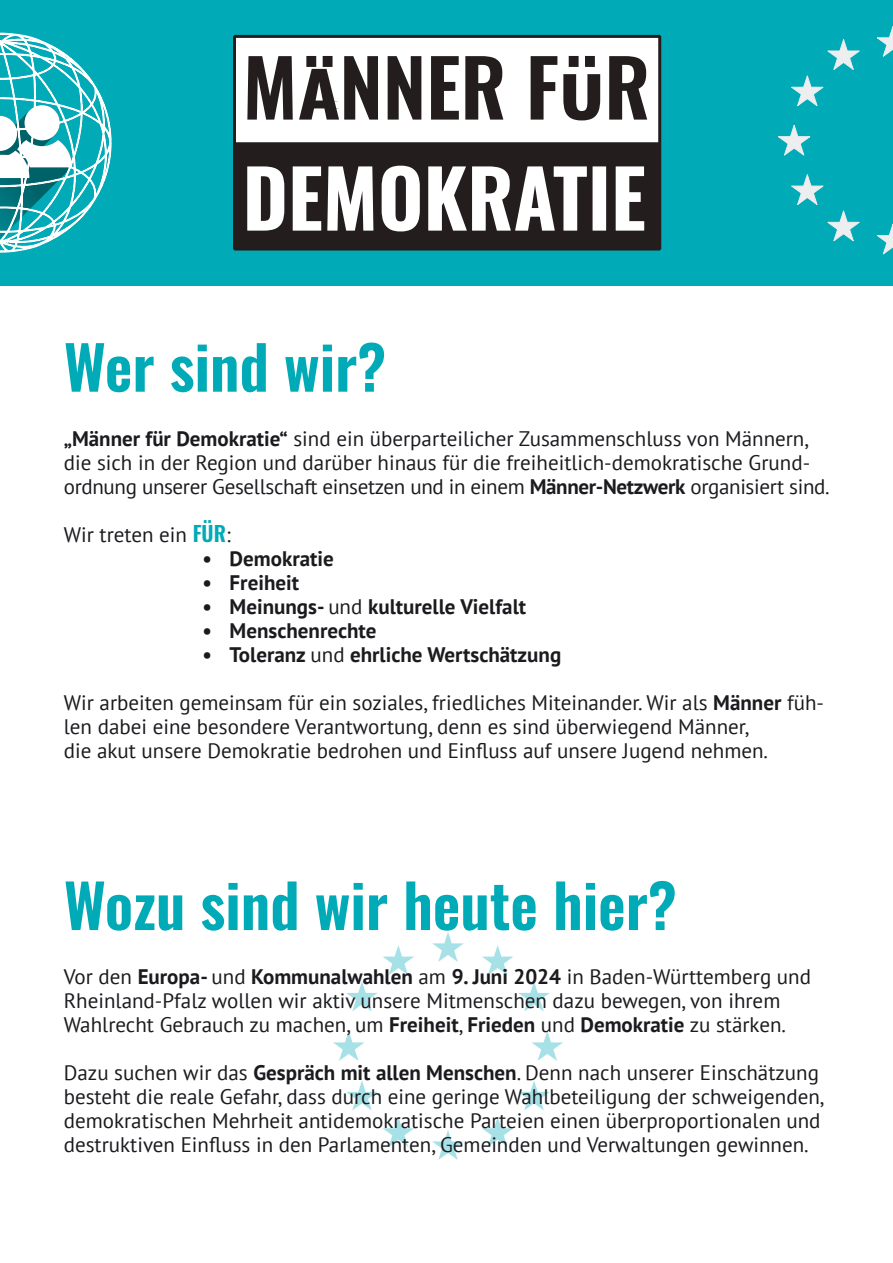
<style>
.page{position:relative;width:893px;height:1263px;background:#fff}
.page>*{position:absolute;margin:0;border:0;box-sizing:border-box;transform-origin:0 0}
.t1{font:600 60px "Oswald";color:#00aab6}
.t2{font:21px "PT Sans";color:#1b1b1f}
.t3{font:700 21px "PT Sans";color:#1b1b1f}
.s1{font-weight:700}
.s2{font-family:"Oswald";font-weight:600;color:#00aab6}
.s3{font-weight:400}
</style>
<div class="page">
<img style="left:334px;top:932px;width:229px;height:227px">
<div style="left:0;top:0;width:893px;height:285px;background:#00aab6"></div>
<svg style="left:0;top:32px;width:113px;height:254px"></svg>
<svg style="left:877px;top:26px;width:16px;height:31px"></svg>
<svg style="left:877px;top:224px;width:16px;height:31px"></svg>
<svg style="left:778px;top:125px;width:33px;height:31px"></svg>
<svg style="left:791px;top:39px;width:69px;height:67px"></svg>
<svg style="left:791px;top:174px;width:69px;height:68px"></svg>
<div style="left:233px;top:36px;width:426px;height:213px;background:#fff"></div>
<svg style="left:237px;top:143px;width:420px;height:104px;fill:#231e1d"></svg>
<svg style="left:247px;top:56px;width:46px;height:64px"></svg>
<svg style="left:388px;top:56px;width:33px;height:64px"></svg>
<svg style="left:431px;top:56px;width:28px;height:64px"></svg>
<svg style="left:465px;top:56px;width:38px;height:64px"></svg>
<svg style="left:531px;top:56px;width:26px;height:64px"></svg>
<svg style="left:563px;top:56px;width:37px;height:64px"></svg>
<svg style="left:299px;top:56px;width:79px;height:64px"></svg>
<svg style="left:609px;top:56px;width:38px;height:64px"></svg>
<div style="left:233px;top:35px;width:428px;height:216px;border:3px solid #231e1d"></div>
<p class="t1" style="left:64px;top:320px;width:324px">Wer sind wir?</p>
<p class="t2" style="left:64px;top:429px;width:747px"><span class="s1">„Männer für Demokratie“</span> sind ein überparteilicher Zusammenschluss von Männern,</p>
<p class="t2" style="left:64px;top:453px;width:748px">die sich in der Region und darüber hinaus für die freiheitlich-demokratische Grund-</p>
<p class="t2" style="left:64px;top:477px;width:767px">ordnung unserer Gesellschaft einsetzen und in einem <span class="s1">Männer-Netzwerk</span> organisiert sind.</p>
<p class="t2" style="left:64px;top:525px;width:168px">Wir treten ein <span class="s2">FÜR</span>:</p>
<p class="t3" style="left:203px;top:549px;width:133px">• Demokratie</p>
<p class="t3" style="left:203px;top:573px;width:98px">• Freiheit</p>
<p class="t3" style="left:203px;top:597px;width:325px">• Meinungs- <span class="s3">und</span> kulturelle Vielfalt</p>
<p class="t3" style="left:203px;top:621px;width:175px">• Menschenrechte</p>
<p class="t3" style="left:203px;top:645px;width:360px">• Toleranz <span class="s3">und</span> ehrliche Wertschätzung</p>
<p class="t2" style="left:64px;top:693px;width:762px">Wir arbeiten gemeinsam für ein soziales, friedliches Miteinander. Wir als <span class="s1">Männer</span> füh-</p>
<p class="t2" style="left:64px;top:717px;width:687px">len dabei eine besondere Verantwortung, denn es sind überwiegend Männer,</p>
<p class="t2" style="left:64px;top:741px;width:706px">die akut unsere Demokratie bedrohen und Einfluss auf unsere Jugend nehmen.</p>
<p class="t1" style="left:64px;top:858px;width:615px">Wozu sind wir heute hier?</p>
<p class="t2" style="left:64px;top:968px;width:749px">Vor den <span class="s1">Europa-</span> und <span class="s1">Kommunalwahlen</span> am <span class="s1">9. Juni 2024</span> in Baden-Württemberg und</p>
<p class="t2" style="left:64px;top:992px;width:718px">Rheinland-Pfalz wollen wir aktiv unsere Mitmenschen dazu bewegen, von ihrem</p>
<p class="t2" style="left:64px;top:1016px;width:724px">Wahlrecht Gebrauch zu machen, um <span class="s1">Freiheit</span>, <span class="s1">Frieden</span> und <span class="s1">Demokratie</span> zu stärken.</p>
<p class="t2" style="left:64px;top:1064px;width:757px">Dazu suchen wir das <span class="s1">Gespräch mit allen Menschen</span>. Denn nach unserer Einschätzung</p>
<p class="t2" style="left:64px;top:1088px;width:762px">besteht die reale Gefahr, dass durch eine geringe Wahlbeteiligung der schweigenden,</p>
<p class="t2" style="left:64px;top:1112px;width:758px">demokratischen Mehrheit antidemokratische Parteien einen überproportionalen und</p>
<p class="t2" style="left:64px;top:1136px;width:746px">destruktiven Einfluss in den Parlamenten, Gemeinden und Verwaltungen gewinnen.</p>
</div>
